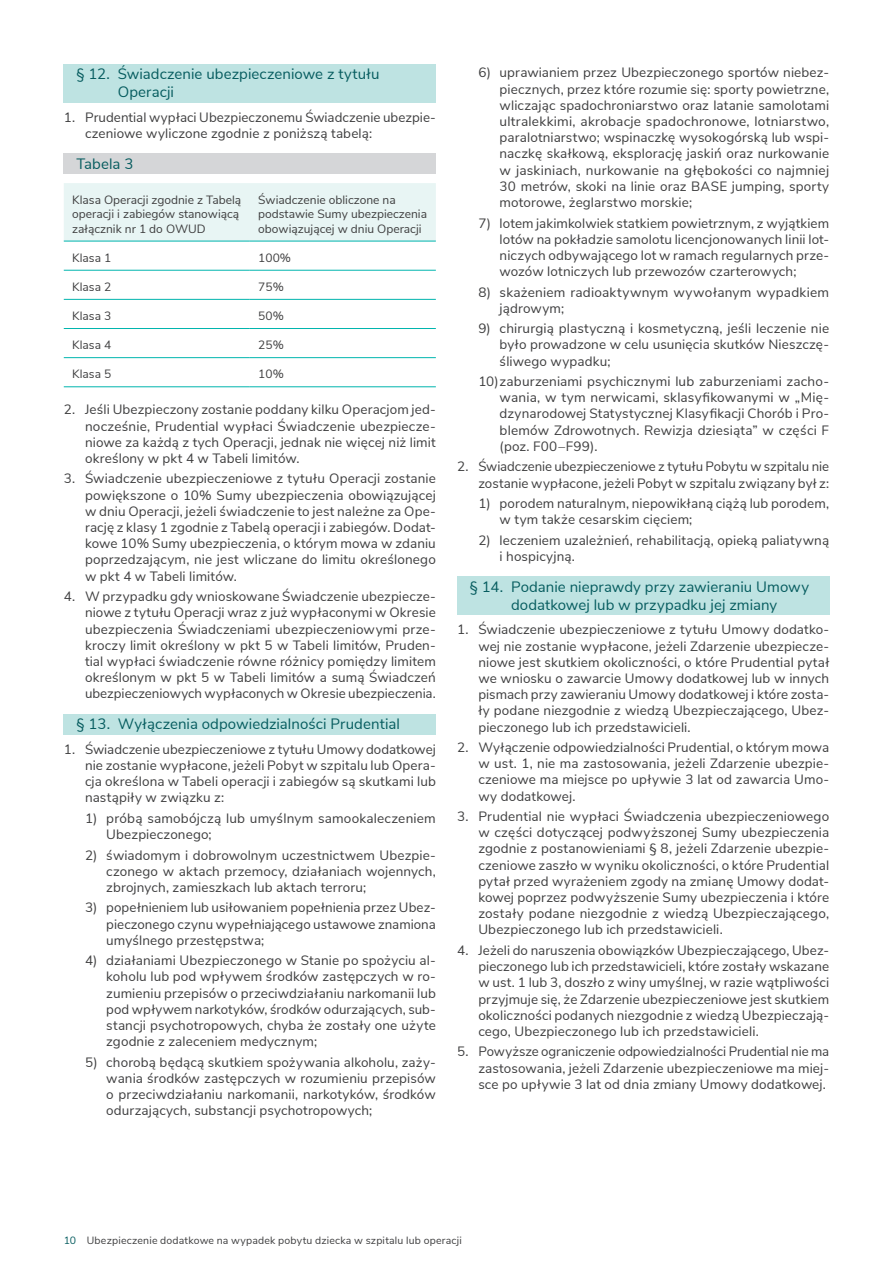
<style>
.page{position:relative;width:893px;height:1263px;background:#fff}
.page>*{position:absolute;margin:0;border:0;box-sizing:border-box;transform-origin:0 0}
.podpunkt{font:15px/18px "Nunito Sans";letter-spacing:.005em;color:#065c5f}
.t1{font:13.5px/16.2px "Nunito Sans";letter-spacing:.01em;color:#3e3e3f;text-align:justify}
.t2{font:12px/14.4px "Nunito Sans";color:#3e3e3f}
.t3{font:10.5px "Nunito Sans";letter-spacing:.02em;color:#3e3e3f}
.s1{color:#065c5f}
</style>
<div class="page">
<div style="left:64px;top:64px;width:372px;height:38px;background:#bee3e2"></div>
<div style="left:64px;top:153px;width:372px;height:21px;background:#d5d6d8"></div>
<div style="left:64px;top:714px;width:372px;height:20px;background:#bee3e2"></div>
<div style="left:64px;top:183px;width:372px;height:58px;background:#e8f5f4"></div>
<hr style="left:64px;top:241px;width:186px;height:1px;background:#00b5ae">
<hr style="left:250px;top:241px;width:186px;height:1px;background:#00b5ae">
<hr style="left:64px;top:270px;width:186px;height:1px;background:#00b5ae">
<hr style="left:250px;top:270px;width:186px;height:1px;background:#00b5ae">
<hr style="left:64px;top:299px;width:186px;height:1px;background:#00b5ae">
<hr style="left:250px;top:299px;width:186px;height:1px;background:#00b5ae">
<hr style="left:64px;top:328px;width:186px;height:1px;background:#00b5ae">
<hr style="left:250px;top:328px;width:186px;height:1px;background:#00b5ae">
<hr style="left:64px;top:357px;width:186px;height:1px;background:#00b5ae">
<hr style="left:250px;top:357px;width:186px;height:1px;background:#00b5ae">
<hr style="left:64px;top:386px;width:186px;height:1px;background:#00b5ae">
<hr style="left:250px;top:386px;width:186px;height:1px;background:#00b5ae">
<div style="left:457px;top:576px;width:372px;height:39px;background:#bee3e2"></div>
<p class="podpunkt" style="left:118px;top:64px;width:263px;text-indent:-41px">§ 12. Świadczenie ubezpieczeniowe z tytułu<br>Operacji</p>
<p class="t1" style="left:85px;top:108px;width:352px;text-indent:-21px">1. Prudential wypłaci Ubezpieczonemu Świadczenie ubezpie&shy;czeniowe wyliczone zgodnie z poniższą tabelą:</p>
<p class="podpunkt" style="left:77px;top:153px;width:58px">Tabela 3</p>
<p class="t2" style="left:72px;top:192px;width:171px">Klasa Operacji zgodnie z Tabelą operacji i zabiegów stanowiącą załącznik nr 1 do OWUD</p>
<p class="t2" style="left:258px;top:192px;width:170px">Świadczenie obliczone na podstawie Sumy ubezpieczenia obowiązującej w dniu Operacji</p>
<p class="t2" style="left:72px;top:250px;width:41px">Klasa 1</p>
<p class="t2" style="left:258px;top:250px;width:34px">100%</p>
<p class="t2" style="left:72px;top:279px;width:41px">Klasa 2</p>
<p class="t2" style="left:258px;top:279px;width:27px">75%</p>
<p class="t2" style="left:72px;top:308px;width:41px">Klasa 3</p>
<p class="t2" style="left:258px;top:308px;width:27px">50%</p>
<p class="t2" style="left:72px;top:337px;width:41px">Klasa 4</p>
<p class="t2" style="left:258px;top:337px;width:27px">25%</p>
<p class="t2" style="left:72px;top:366px;width:41px">Klasa 5</p>
<p class="t2" style="left:258px;top:366px;width:27px">10%</p>
<p class="t1" style="left:85px;top:401px;width:352px;text-indent:-21px">2. Jeśli Ubezpieczony zostanie poddany kilku Operacjom jed&shy;nocześnie, Prudential wypłaci Świadczenie ubezpiecze&shy;niowe za każdą z tych Operacji, jednak nie więcej niż limit określony w pkt 4 w Tabeli limitów.</p>
<p class="t1" style="left:85px;top:470px;width:352px;text-indent:-21px">3. Świadczenie ubezpieczeniowe z tytułu Operacji zostanie powiększone o 10% Sumy ubezpieczenia obowiązującej w dniu Operacji, jeżeli świadczenie to jest należne za Ope&shy;rację z klasy 1 zgodnie z Tabelą operacji i zabiegów. Dodat&shy;kowe 10% Sumy ubezpieczenia, o którym mowa w zdaniu poprzedzającym, nie jest wliczane do limitu określonego w pkt 4 w Tabeli limitów.</p>
<p class="t1" style="left:85px;top:587px;width:352px;text-indent:-21px">4. W przypadku gdy wnioskowane Świadczenie ubezpiecze&shy;niowe z tytułu Operacji wraz z już wypłaconymi w Okresie ubezpieczenia Świadczeniami ubezpieczeniowymi prze&shy;kroczy limit określony w pkt 5 w Tabeli limitów, Pruden&shy;tial wypłaci świadczenie równe różnicy pomiędzy limitem określonym w pkt 5 w Tabeli limitów a sumą Świadczeń ubezpieczeniowych wypłaconych w Okresie ubezpieczenia.</p>
<p class="podpunkt" style="left:77px;top:714px;width:325px">§ 13. Wyłączenia odpowiedzialności Prudential</p>
<p class="t1" style="left:85px;top:740px;width:352px;text-indent:-21px">1. Świadczenie ubezpieczeniowe z tytułu Umowy dodatkowej nie zostanie wypłacone, jeżeli Pobyt w szpitalu lub Opera&shy;cja określona w Tabeli operacji i zabiegów są skutkami lub nastąpiły w związku z:</p>
<p class="t1" style="left:106px;top:809px;width:331px;text-indent:-21px">1) próbą samobójczą lub umyślnym samookaleczeniem<br>Ubezpieczonego;</p>
<p class="t1" style="left:106px;top:846px;width:331px;text-indent:-21px">2) świadomym i dobrowolnym uczestnictwem Ubezpie&shy;czonego w aktach przemocy, działaniach wojennych, zbrojnych, zamieszkach lub aktach terroru;</p>
<p class="t1" style="left:106px;top:899px;width:331px;text-indent:-21px">3) popełnieniem lub usiłowaniem popełnienia przez Ubez&shy;pieczonego czynu wypełniającego ustawowe znamiona umyślnego przestępstwa;</p>
<p class="t1" style="left:106px;top:951px;width:331px;text-indent:-21px">4) działaniami Ubezpieczonego w Stanie po spożyciu al&shy;koholu lub pod wpływem środków zastępczych w ro&shy;zumieniu przepisów o przeciwdziałaniu narkomanii lub pod wpływem narkotyków, środków odurzających, sub&shy;stancji psychotropowych, chyba że zostały one użyte zgodnie z zaleceniem medycznym;</p>
<p class="t1" style="left:106px;top:1053px;width:331px;text-indent:-21px">5) chorobą będącą skutkiem spożywania alkoholu, zaży&shy;wania środków zastępczych w rozumieniu przepisów o przeciwdziałaniu narkomanii, narkotyków, środków odurzających, substancji psychotropowych;</p>
<p class="t1" style="left:500px;top:64px;width:331px;text-indent:-21px">6) uprawianiem przez Ubezpieczonego sportów niebez&shy;piecznych, przez które rozumie się: sporty powietrzne, wliczając spadochroniarstwo oraz latanie samolotami ultralekkimi, akrobacje spadochronowe, lotniarstwo, paralotniarstwo; wspinaczkę wysokogórską lub wspi&shy;naczkę skałkową, eksplorację jaskiń oraz nurkowanie w jaskiniach, nurkowanie na głębokości co najmniej 30 metrów, skoki na linie oraz BASE jumping, sporty motorowe, żeglarstwo morskie;</p>
<p class="t1" style="left:500px;top:214px;width:331px;text-indent:-21px">7) lotem jakimkolwiek statkiem powietrznym, z wyjątkiem lotów na pokładzie samolotu licencjonowanych linii lot&shy;niczych odbywającego lot w ramach regularnych prze&shy;wozów lotniczych lub przewozów czarterowych;</p>
<p class="t1" style="left:500px;top:283px;width:331px;text-indent:-21px">8) skażeniem radioaktywnym wywołanym wypadkiem jądrowym;</p>
<p class="t1" style="left:500px;top:320px;width:331px;text-indent:-21px">9) chirurgią plastyczną i kosmetyczną, jeśli leczenie nie było prowadzone w celu usunięcia skutków Nieszczę&shy;śliwego wypadku;</p>
<p class="t1" style="left:500px;top:372px;width:331px;text-indent:-21px">10)zaburzeniami psychicznymi lub zaburzeniami zacho&shy;wania, w tym nerwicami, sklasyfikowanymi w „Mię&shy;dzynarodowej Statystycznej Klasyfikacji Chorób i Pro&shy;blemów Zdrowotnych. Rewizja dziesiąta” w części F (poz. F00–F99).</p>
<p class="t1" style="left:457px;top:458px;width:374px;text-align:right">2. Świadczenie ubezpieczeniowe z tytułu Pobytu w szpitalu nie zostanie wypłacone, jeżeli Pobyt w szpitalu związany był z:</p>
<p class="t1" style="left:500px;top:494px;width:331px;text-indent:-21px">1) porodem naturalnym, niepowikłaną ciążą lub porodem, w tym także cesarskim cięciem;</p>
<p class="t1" style="left:500px;top:531px;width:331px;text-indent:-21px">2) leczeniem uzależnień, rehabilitacją, opieką paliatywną i hospicyjną.</p>
<p class="podpunkt" style="left:511px;top:576px;width:299px;text-indent:-41px">§ 14. Podanie nieprawdy przy zawieraniu Umowy dodatkowej lub w przypadku jej zmiany</p>
<p class="t1" style="left:478px;top:621px;width:352px;text-indent:-21px">1. Świadczenie ubezpieczeniowe z tytułu Umowy dodatko&shy;wej nie zostanie wypłacone, jeżeli Zdarzenie ubezpiecze&shy;niowe jest skutkiem okoliczności, o które Prudential pytał we wniosku o zawarcie Umowy dodatkowej lub w innych pismach przy zawieraniu Umowy dodatkowej i które zosta&shy;ły podane niezgodnie z wiedzą Ubezpieczającego, Ubez&shy;pieczonego lub ich przedstawicieli.</p>
<p class="t1" style="left:478px;top:738px;width:352px;text-indent:-21px">2. Wyłączenie odpowiedzialności Prudential, o którym mowa w ust. 1, nie ma zastosowania, jeżeli Zdarzenie ubezpie&shy;czeniowe ma miejsce po upływie 3 lat od zawarcia Umo&shy;wy dodatkowej.</p>
<p class="t1" style="left:478px;top:807px;width:352px;text-indent:-21px">3. Prudential nie wypłaci Świadczenia ubezpieczeniowego w części dotyczącej podwyższonej Sumy ubezpieczenia zgodnie z postanowieniami § 8, jeżeli Zdarzenie ubezpie&shy;czeniowe zaszło w wyniku okoliczności, o które Prudential pytał przed wyrażeniem zgody na zmianę Umowy dodat&shy;kowej poprzez podwyższenie Sumy ubezpieczenia i które zostały podane niezgodnie z wiedzą Ubezpieczającego, Ubezpieczonego lub ich przedstawicieli.</p>
<p class="t1" style="left:478px;top:941px;width:352px;text-indent:-21px">4. Jeżeli do naruszenia obowiązków Ubezpieczającego, Ubez&shy;pieczonego lub ich przedstawicieli, które zostały wskazane w ust. 1 lub 3, doszło z winy umyślnej, w razie wątpliwości przyjmuje się, że Zdarzenie ubezpieczeniowe jest skutkiem okoliczności podanych niezgodnie z wiedzą Ubezpieczają&shy;cego, Ubezpieczonego lub ich przedstawicieli.</p>
<p class="t1" style="left:478px;top:1043px;width:352px;text-indent:-21px">5. Powyższe ograniczenie odpowiedzialności Prudential nie ma zastosowania, jeżeli Zdarzenie ubezpieczeniowe ma miej&shy;sce po upływie 3 lat od dnia zmiany Umowy dodatkowej.</p>
<p class="t3" style="left:64px;top:1232px;width:400px"><span class="s1">10</span> Ubezpieczenie dodatkowe na wypadek pobytu dziecka w szpitalu lub operacji</p>
</div>
